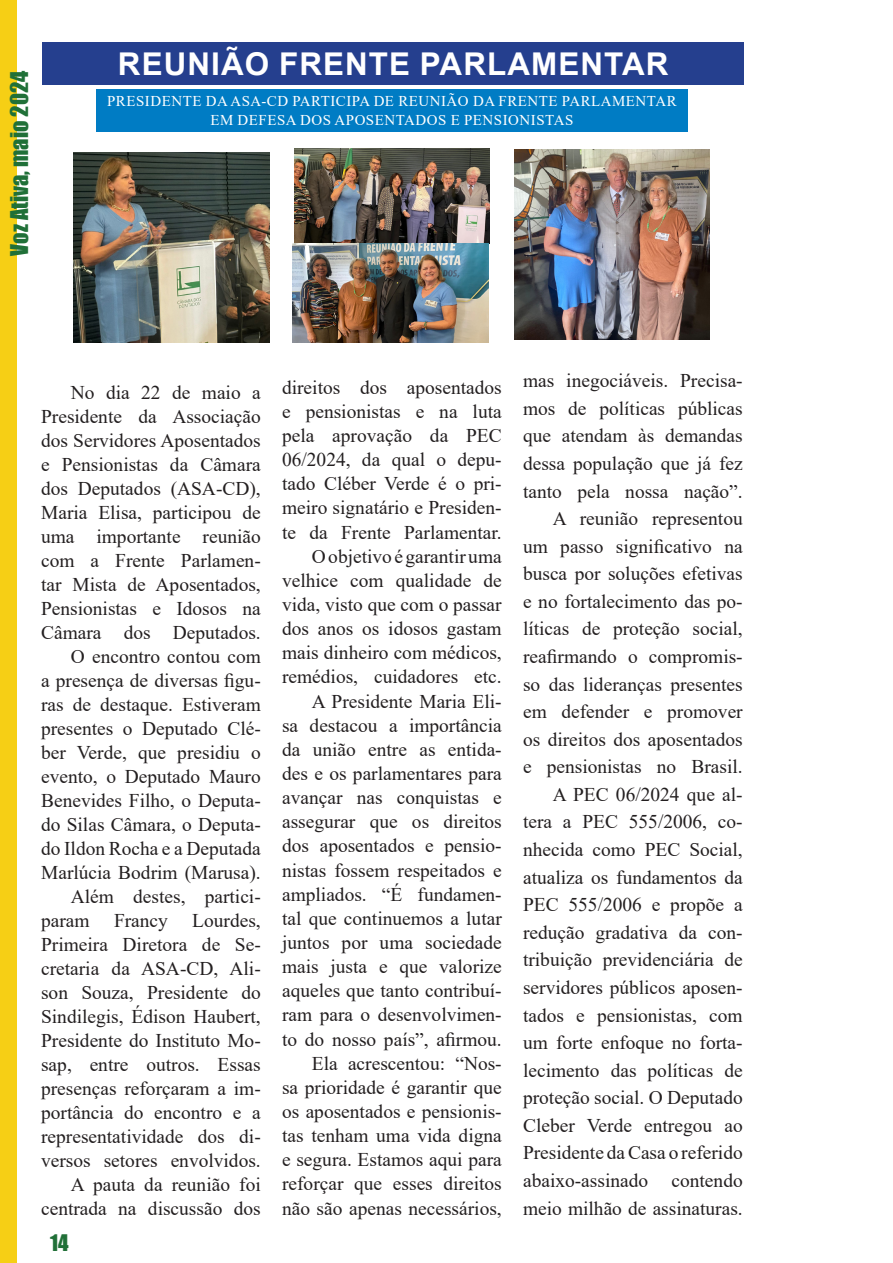
<style>
.page{position:relative;width:893px;height:1263px;background:#fff}
.page>*{position:absolute;margin:0;border:0;box-sizing:border-box;transform-origin:0 0}
.t1{font:700 31.35px "Arial";letter-spacing:.035em;color:#fff}
.t2{font:22.5px "Impact";color:#207038}
.t3{font:21px "Impact";color:#217038}
.t4{font:19.5px/24px "Times New Roman";color:#231f20;text-align:justify}
.t5{font:15px/19.5px "Times New Roman";letter-spacing:.035em;color:#fff;text-align:center}
</style>
<div class="page">
<div style="left:0;top:0;width:17px;height:1263px;background:#f6cf15"></div>
<div style="left:43px;top:42px;width:701px;height:42px;background:#253f8e"></div>
<img style="left:74px;top:152px;width:196px;height:190px">
<img style="left:514px;top:149px;width:196px;height:191px">
<img style="left:294px;top:148px;width:196px;height:96px">
<img style="left:292px;top:244px;width:196px;height:98px">
<div style="left:96px;top:89px;width:591px;height:43px;background:#007cc4"></div>
<p class="t2" style="left:2px;top:256px;width:186px;rotate:-90deg">Voz Ativa, maio 2024</p>
<p class="t1" style="left:118px;top:41px;width:552px">REUNIÃO FRENTE PARLAMENTAR</p>
<p class="t5" style="left:107px;top:91px;width:571px">PRESIDENTE DA ASA-CD PARTICIPA DE REUNIÃO DA FRENTE PARLAMENTAR<br>EM DEFESA DOS APOSENTADOS E PENSIONISTAS</p>
<p class="t4" style="left:41px;top:380px;width:221px;text-indent:30px">No dia 22 de maio a Presidente da Associação dos Servidores Aposentados e Pensionistas da Câmara dos Deputados (ASA-CD), Maria Elisa, participou de uma importante reunião com a Frente Parlamen&shy;tar Mista de Aposentados, Pensionistas e Idosos na Câmara dos Deputados.</p>
<p class="t4" style="left:41px;top:644px;width:221px;text-indent:30px">O encontro contou com a presença de diversas figu&shy;ras de destaque. Estiveram presentes o Deputado Clé&shy;ber Verde, que presidiu o evento, o Deputado Mauro Benevides Filho, o Deputa&shy;do Silas Câmara, o Deputa&shy;do Ildon Rocha e a Deputada Marlúcia Bodrim (Marusa).</p>
<p class="t4" style="left:41px;top:883px;width:221px;text-indent:30px">Além destes, partici&shy;param</p>
<p class="t4" style="left:41px;top:907px;width:221px;text-indent:151px">Lourdes, Primeira Diretora de Se&shy;cretaria da ASA-CD, Ali&shy;son Souza, Presidente do Sindilegis, Édison Haubert, Presidente do Instituto Mo&shy;sap, entre outros. Essas presenças reforçaram a im&shy;portância do encontro e a representatividade dos di&shy;versos setores envolvidos.</p>
<p class="t4" style="left:41px;top:1171px;width:221px;text-align:right">A pauta da reunião foi centrada na discussão dos</p>
<p class="t4" style="left:114px;top:907px;width:55px">Francy</p>
<p class="t3" style="left:50px;top:1226px;width:20px">14</p>
<p class="t4" style="left:282px;top:375px;width:221px">direitos dos aposentados e pensionistas e na luta pela aprovação da PEC 06/2024, da qual o depu&shy;tado Cléber Verde é o pri&shy;meiro signatário e Presiden&shy;te da Frente Parlamentar.</p>
<p class="t4" style="left:282px;top:543px;width:221px;text-indent:30px">O objetivo é garantir uma velhice com qualidade de vida, visto que com o passar dos anos os idosos gastam mais dinheiro com médicos, remédios, cuidadores etc.</p>
<p class="t4" style="left:282px;top:688px;width:221px;text-indent:30px">A Presidente Maria Eli&shy;sa destacou a importância da união entre as entida&shy;des e os parlamentares para avançar nas conquistas e assegurar que os direitos dos aposentados e pensio&shy;nistas fossem respeitados e ampliados. “É fundamen&shy;tal que continuemos a lutar juntos por uma sociedade mais justa e que valorize aqueles que tanto contribuí&shy;ram para o desenvolvimen&shy;to do nosso país”, afirmou.</p>
<p class="t4" style="left:282px;top:1050px;width:221px;text-indent:30px">Ela acrescentou: “Nos&shy;sa prioridade é garantir que os aposentados e pensionis&shy;tas tenham uma vida digna e segura. Estamos aqui para reforçar que esses direitos não são apenas necessários,</p>
<p class="t4" style="left:523px;top:366px;width:221px;line-height:27.6px">mas inegociáveis. Precisa&shy;mos de políticas públicas que atendam às demandas dessa população que já fez tanto pela nossa nação”.</p>
<p class="t4" style="left:523px;top:504px;width:221px;line-height:27.6px;text-indent:30px">A reunião representou um passo significativo na busca por soluções efetivas e no fortalecimento das po&shy;líticas de proteção social, reafirmando o compromis&shy;so das lideranças presentes em defender e promover os direitos dos aposentados e pensionistas no Brasil.</p>
<p class="t4" style="left:523px;top:780px;width:221px;line-height:27.6px;text-indent:30px">A PEC 06/2024 que al&shy;tera a PEC 555/2006, co&shy;nhecida como PEC Social, atualiza os fundamentos da PEC 555/2006 e propõe a redução gradativa da con&shy;tribuição previdenciária de servidores públicos aposen&shy;tados e pensionistas, com um forte enfoque no forta&shy;lecimento das políticas de proteção social. O Deputado Cleber Verde entregou ao Presidente da Casa o referido abaixo-assinado contendo meio milhão de assinaturas.</p>
</div>
